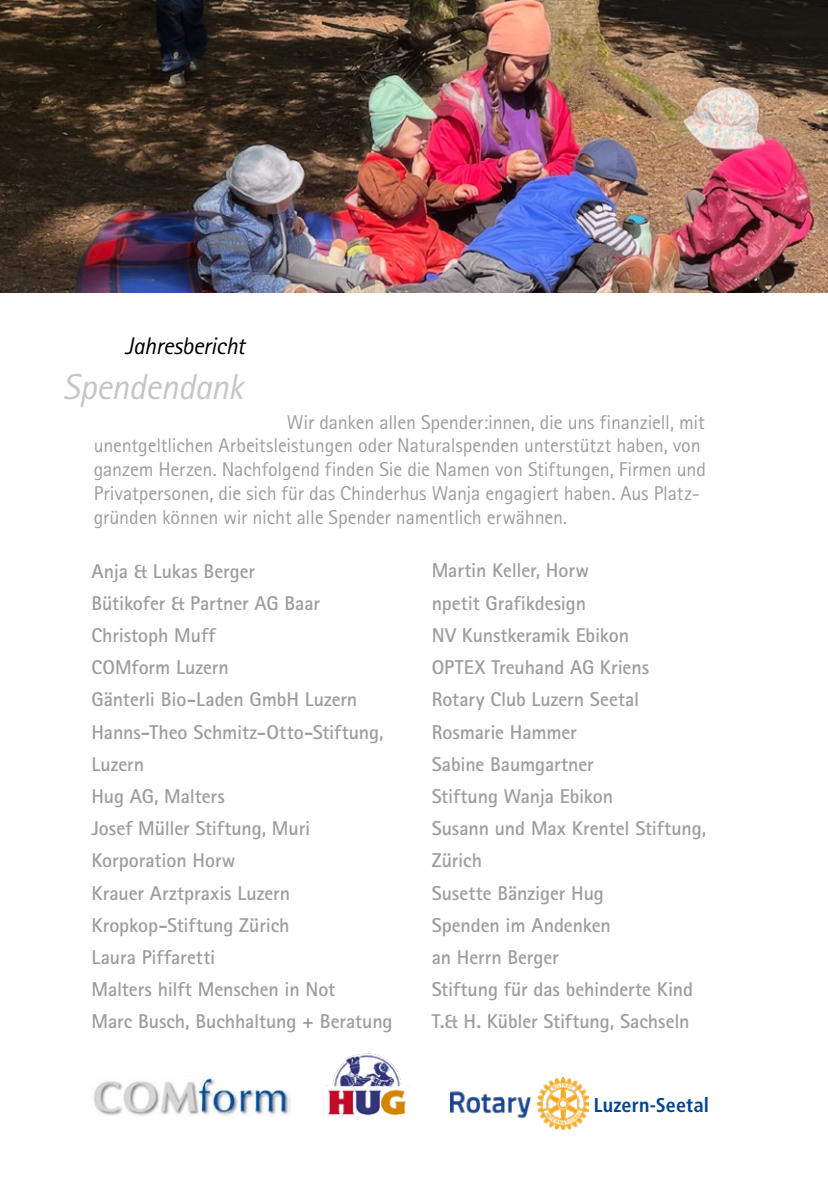
<style>
.page{position:relative;width:828px;height:1191px;background:#fff}
.page>*{position:absolute;margin:0;border:0;box-sizing:border-box;transform-origin:0 0}
.t1{font:36px "Rotis Sans Serif Regular 2";letter-spacing:-.02em;color:#c5c6c6}
.t2{font:24px "Rotis Sans Serif Regular 2";letter-spacing:-.015em;color:#000}
.t3{font:700 20px/32.2px "Rotis Sans Serif";letter-spacing:-.005em;color:#9c9d9d}
.t4{font:20px/23.8px "Rotis Sans Serif";letter-spacing:-.01em;color:#9c9d9d}
.t5{font:700 condensed 20px "Frutiger LT";letter-spacing:.01em;color:#004791}
</style>
<div class="page">
<img style="left:0;top:0;width:828px;height:292px">
<img style="left:93px;top:1075px;width:197px;height:41px">
<img style="left:323px;top:1053px;width:87px;height:62px">
<img style="left:450px;top:1077px;width:139px;height:52px">
<p class="t2" style="left:125px;top:331px;width:121px">Jahresbericht</p>
<h1 class="t1" style="left:63px;top:366px;width:182px">Spendendank</h1>
<p class="t4" style="left:94px;top:410px;width:614px;text-indent:193px">Wir danken allen Spender:innen, die uns finanziell, mit unentgeltlichen Arbeitsleistungen oder Naturalspenden unterstützt haben, von ganzem Herzen. Nachfolgend finden Sie die Namen von Stiftungen, Firmen und Privatpersonen, die sich für das Chinderhus Wanja engagiert haben. Aus Platz&shy;gründen können wir nicht alle Spender namentlich erwähnen.</p>
<p class="t3" style="left:91px;top:554px;width:303px">Anja &amp; Lukas Berger<br>Bütikofer &amp; Partner AG Baar<br>Christoph Muff<br>COMform Luzern<br>Gänterli Bio-Laden GmbH Luzern<br>Hanns-Theo Schmitz-Otto-Stiftung,<br>Luzern<br>Hug AG, Malters<br>Josef Müller Stiftung, Muri<br>Korporation Horw<br>Krauer Arztpraxis Luzern<br>Kropkop-Stiftung Zürich<br>Laura Piffaretti<br>Malters hilft Menschen in Not<br>Marc Busch, Buchhaltung + Beratung</p>
<p class="t3" style="left:432px;top:554px;width:276px">Martin Keller, Horw<br>npetit Grafikdesign<br>NV Kunstkeramik Ebikon<br>OPTEX Treuhand AG Kriens<br>Rotary Club Luzern Seetal<br>Rosmarie Hammer<br>Sabine Baumgartner<br>Stiftung Wanja Ebikon<br>Susann und Max Krentel Stiftung,<br>Zürich<br>Susette Bänziger Hug<br>Spenden im Andenken<br>an Herrn Berger<br>Stiftung für das behinderte Kind<br>T.&amp; H. Kübler Stiftung, Sachseln</p>
<p class="t5" style="left:594px;top:1093px;width:117px">Luzern-Seetal</p>
</div>
